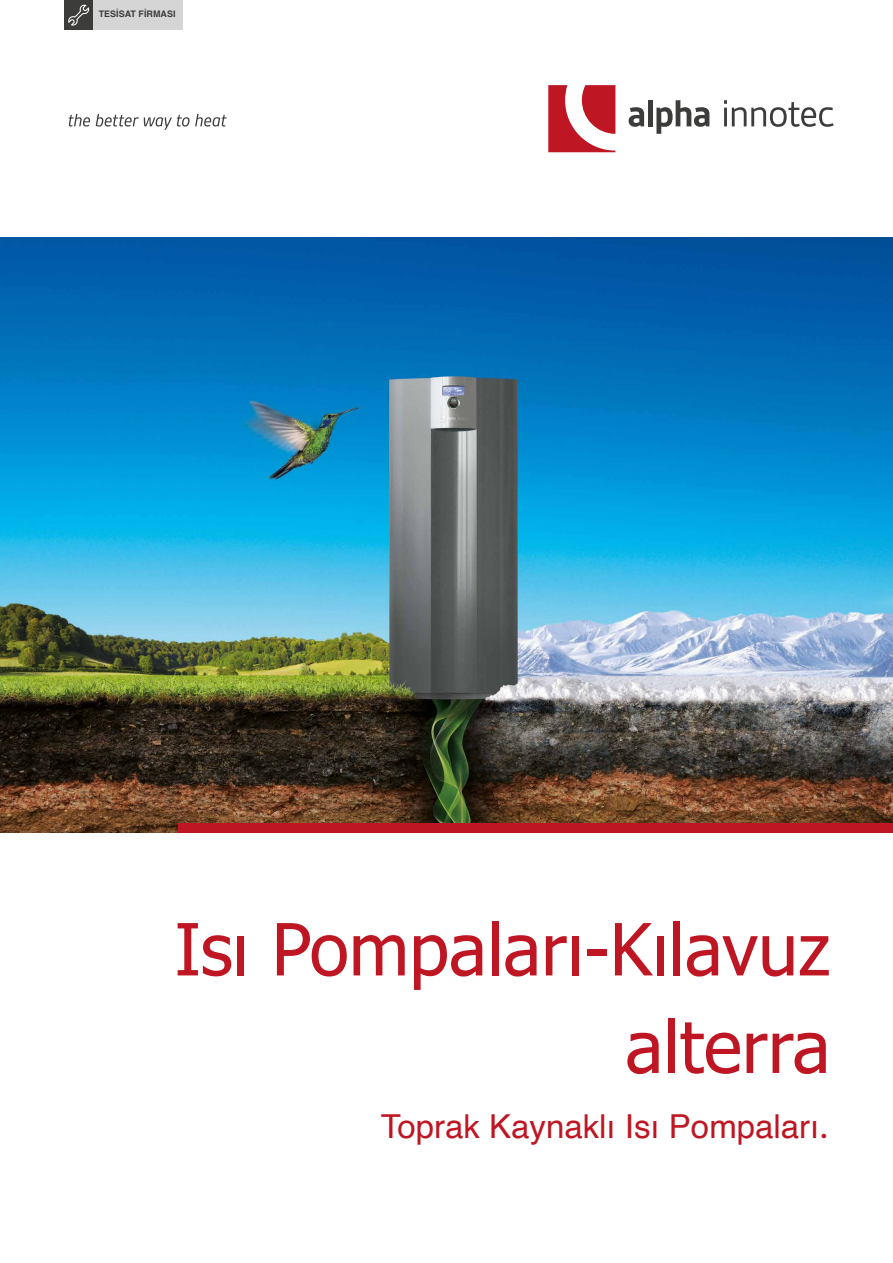
<style>
.page{position:relative;width:893px;height:1263px;background:#fff}
.page>*{position:absolute;margin:0;border:0;box-sizing:border-box;transform-origin:0 0}
.t1{font:72px/97.5px "Tahoma";color:#be1622;text-align:right}
.t2{font:33px "Helvetica";color:#be1622}
.t3{font:700 9px "Helvetica";color:#3c3c3b}
.s1{font-family:"Unit Rounded Pro"}
</style>
<div class="page">
<img style="left:0;top:237px;width:893px;height:596px">
<svg style="left:629px;top:107px;width:15px;height:20px"></svg>
<div style="left:648px;top:100px;width:5px;height:26px;background:#3c3c3b"></div>
<svg style="left:656px;top:100px;width:53px;height:34px"></svg>
<svg style="left:724px;top:100px;width:110px;height:27px"></svg>
<svg style="left:548px;top:85px;width:67px;height:67px"></svg>
<svg style="left:69px;top:114px;width:21px;height:13px"></svg>
<svg style="left:96px;top:114px;width:131px;height:16px"></svg>
<div style="left:179px;top:823px;width:714px;height:10px;background:#be1622"></div>
<div style="left:64px;top:0;width:30px;height:30px;background:#3c3c3b"></div>
<svg style="left:68px;top:5px;width:21px;height:21px"></svg>
<div style="left:94px;top:0;width:89px;height:30px;background:#d5d5d5"></div>
<p class="t3" style="left:99px;top:10px;width:78px">TESİSAT FİRMASI</p>
<h1 class="t1" style="left:174px;top:898px;width:657px">Isı Pompaları-Kılavuz alterra</h1>
<p class="t2" style="left:381px;top:1113px;width:449px">Toprak Kaynaklı Isı Pompaları<span class="s1">.</span></p>
</div>
